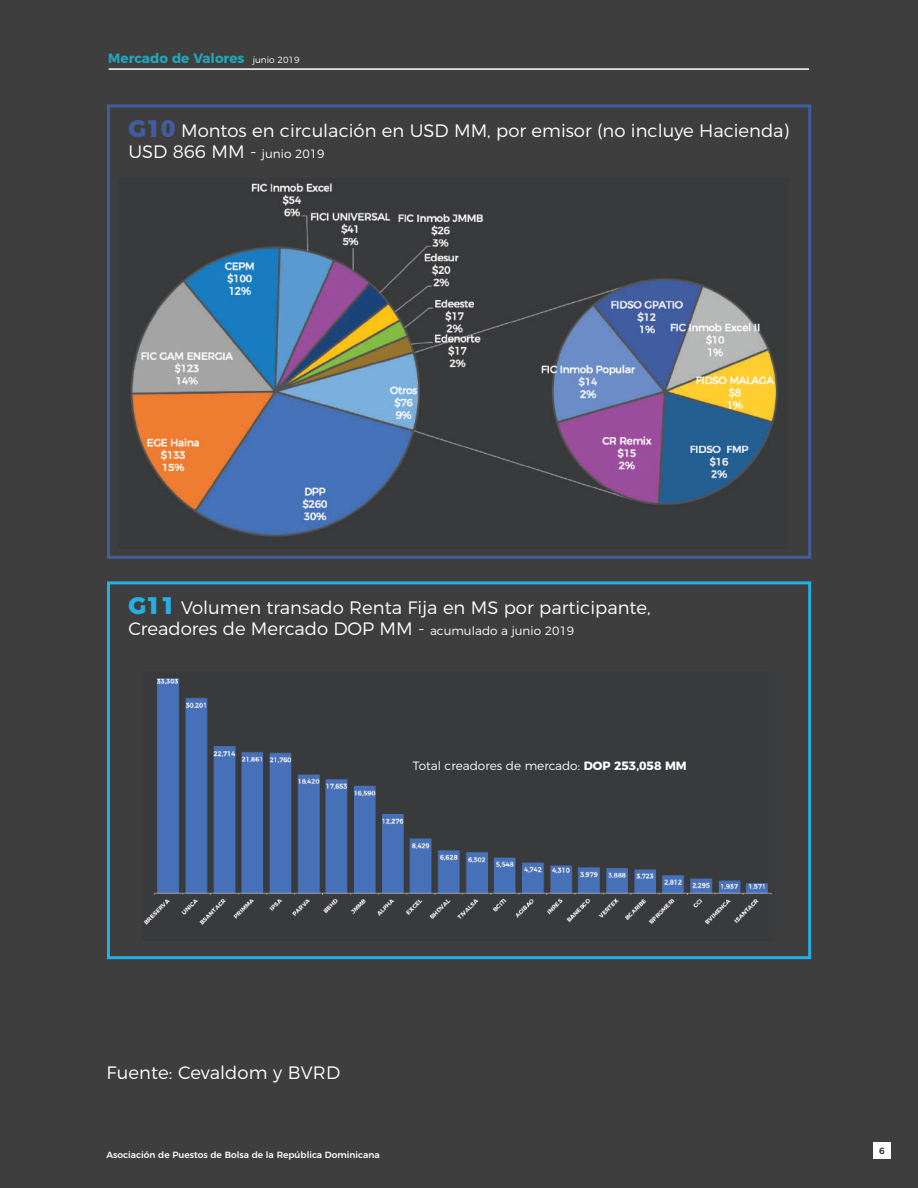
<style>
.page{position:relative;width:918px;height:1188px;background:#3e3e3f}
.page>*{position:absolute;margin:0;border:0;box-sizing:border-box;transform-origin:0 0}
.t1{font:300 18px/21.6px "Montserrat";color:#fff}
.t2{font:700 13.5px "Montserrat";color:#20a5b8}
.t3{font:300 12px "Montserrat";color:#fff}
.t4{font:500 9px "Montserrat";color:#fff}
.t5{font:500 9px "Montserrat";color:#231f20}
.s1{font-weight:300;font-size:9px;color:#fff}
.s2{font-weight:800;font-size:24px;color:#415d9e}
.s3{font-size:12px}
.s4{font-weight:800;font-size:24px;color:#25b0e5}
.s5{font-weight:700}
</style>
<div class="page">
<img style="left:143px;top:678px;width:629px;height:247px">
<img style="left:129px;top:183px;width:649px;height:353px">
<hr style="left:109px;top:68px;width:700px;height:2px;background:#fff">
<div style="left:107px;top:104px;width:704px;height:455px;border:3px solid #415d9e"></div>
<div style="left:873px;top:1142px;width:17px;height:17px;background:#fff"></div>
<div style="left:107px;top:581px;width:704px;height:378px;border:3px solid #25b0e5"></div>
<p class="t2" style="left:108px;top:47px;width:193px">Mercado de Valores <span class="s1">junio 2019</span></p>
<p class="t1" style="left:128px;top:118px;width:663px"><span class="s2">G10</span> Montos en circulación en USD MM, por emisor (no incluye Hacienda)<br>USD 866 MM - <span class="s3">junio 2019</span></p>
<p class="t1" style="left:128px;top:595px;width:524px"><span class="s4">G11</span> Volumen transado Renta Fija en MS por participante,<br>Creadores de Mercado DOP MM - <span class="s3">acumulado a junio 2019</span></p>
<p class="t3" style="left:413px;top:756px;width:275px">Total creadores de mercado: <span class="s5">DOP 253,058 MM</span></p>
<p class="t1" style="left:107px;top:1061px;width:235px">Fuente: Cevaldom y BVRD</p>
<p class="t4" style="left:107px;top:1148px;width:275px">Asociación de Puestos de Bolsa de la República Dominicana</p>
<p class="t5" style="left:879px;top:1143px;width:7px">6</p>
</div>
